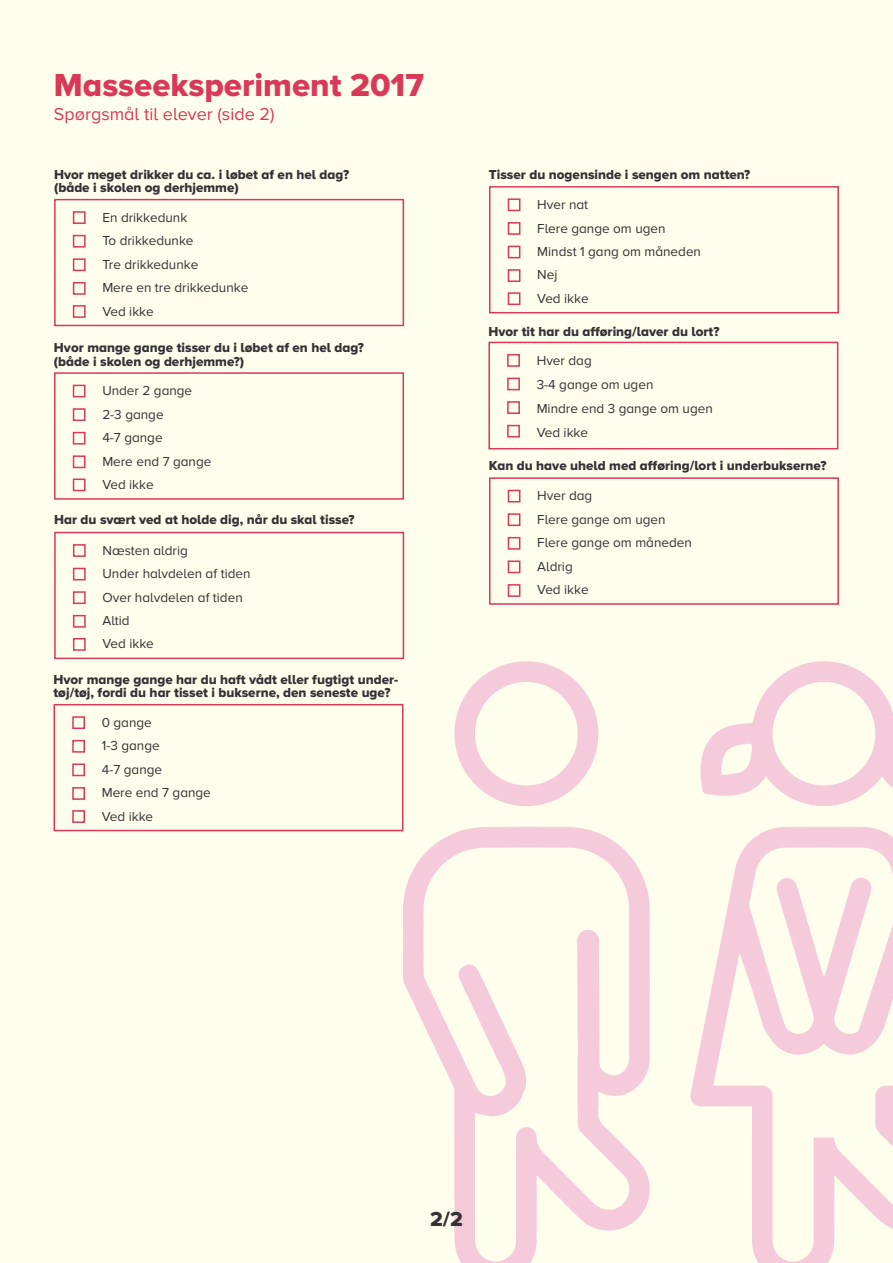
<style>
.page{position:relative;width:893px;height:1263px;background:#fff}
.page>*{position:absolute;margin:0;border:0;box-sizing:border-box;transform-origin:0 0}
.Header_Sub{font:800 33px "Proxima Nova Astra";color:#d93958}
.Manchet{font:800 21px "Proxima Nova Astra";color:#323136}
.Header_Sub-2{font:18px "Proxima Nova Astra";color:#d93958}
.Manchet-2{font:13.5px "Proxima Nova Astra";color:#323136}
.Manchet-3{font:800 13.5px/13.5px "Proxima Nova Astra";color:#323136}
</style>
<div class="page">
<div style="left:1px;top:1px;width:891px;height:1261px;background:#fffdeb"></div>
<div style="left:54px;top:199px;width:350px;height:127px;border:2px solid #d93958"></div>
<div style="left:73px;top:211px;width:13px;height:13px;border:2px solid #d93958"></div>
<div style="left:73px;top:235px;width:13px;height:13px;border:2px solid #d93958"></div>
<div style="left:73px;top:258px;width:13px;height:13px;border:2px solid #d93958"></div>
<div style="left:73px;top:282px;width:13px;height:13px;border:2px solid #d93958"></div>
<div style="left:488px;top:342px;width:350px;height:107px;border:2px solid #d93958"></div>
<div style="left:507px;top:354px;width:13px;height:13px;border:2px solid #d93958"></div>
<div style="left:507px;top:378px;width:13px;height:12px;border:2px solid #d93958"></div>
<div style="left:507px;top:401px;width:13px;height:13px;border:2px solid #d93958"></div>
<div style="left:507px;top:425px;width:13px;height:13px;border:2px solid #d93958"></div>
<div style="left:73px;top:305px;width:13px;height:13px;border:2px solid #d93958"></div>
<div style="left:54px;top:372px;width:350px;height:128px;border:2px solid #d93958"></div>
<div style="left:73px;top:385px;width:13px;height:12px;border:2px solid #d93958"></div>
<div style="left:73px;top:408px;width:13px;height:13px;border:2px solid #d93958"></div>
<div style="left:73px;top:432px;width:13px;height:13px;border:2px solid #d93958"></div>
<div style="left:73px;top:455px;width:13px;height:13px;border:2px solid #d93958"></div>
<div style="left:73px;top:478px;width:13px;height:13px;border:2px solid #d93958"></div>
<div style="left:54px;top:532px;width:350px;height:127px;border:2px solid #d93958"></div>
<div style="left:73px;top:544px;width:13px;height:13px;border:2px solid #d93958"></div>
<div style="left:73px;top:568px;width:13px;height:12px;border:2px solid #d93958"></div>
<div style="left:73px;top:591px;width:13px;height:13px;border:2px solid #d93958"></div>
<div style="left:73px;top:615px;width:13px;height:13px;border:2px solid #d93958"></div>
<div style="left:73px;top:638px;width:13px;height:13px;border:2px solid #d93958"></div>
<div style="left:54px;top:704px;width:349px;height:127px;border:2px solid #d93958"></div>
<div style="left:72px;top:716px;width:13px;height:13px;border:2px solid #d93958"></div>
<div style="left:72px;top:740px;width:13px;height:13px;border:2px solid #d93958"></div>
<div style="left:72px;top:763px;width:13px;height:13px;border:2px solid #d93958"></div>
<div style="left:72px;top:787px;width:13px;height:13px;border:2px solid #d93958"></div>
<div style="left:72px;top:810px;width:13px;height:13px;border:2px solid #d93958"></div>
<div style="left:489px;top:186px;width:350px;height:127px;border:2px solid #d93958"></div>
<div style="left:508px;top:198px;width:12px;height:13px;border:2px solid #d93958"></div>
<div style="left:508px;top:222px;width:12px;height:13px;border:2px solid #d93958"></div>
<div style="left:508px;top:246px;width:12px;height:12px;border:2px solid #d93958"></div>
<div style="left:508px;top:269px;width:12px;height:13px;border:2px solid #d93958"></div>
<div style="left:508px;top:292px;width:12px;height:13px;border:2px solid #d93958"></div>
<div style="left:489px;top:477px;width:350px;height:128px;border:2px solid #d93958"></div>
<div style="left:508px;top:490px;width:12px;height:12px;border:2px solid #d93958"></div>
<div style="left:508px;top:513px;width:12px;height:13px;border:2px solid #d93958"></div>
<div style="left:508px;top:537px;width:12px;height:13px;border:2px solid #d93958"></div>
<div style="left:508px;top:560px;width:12px;height:13px;border:2px solid #d93958"></div>
<div style="left:508px;top:584px;width:12px;height:13px;border:2px solid #d93958"></div>
<svg style="left:403px;top:827px;width:250px;height:436px"></svg>
<svg style="left:454px;top:661px;width:144px;height:145px"></svg>
<div style="left:577px;top:930px;width:22px;height:22px;background:#f5cbdc;border-radius:50%"></div>
<svg style="left:577px;top:941px;width:23px;height:144px;background:#f5cddc"></svg>
<svg style="left:466px;top:982px;width:60px;height:102px"></svg>
<svg style="left:689px;top:827px;width:204px;height:436px"></svg>
<svg style="left:700px;top:660px;width:193px;height:156px"></svg>
<svg style="left:729px;top:915px;width:57px;height:120px"></svg>
<svg style="left:857px;top:924px;width:36px;height:117px"></svg>
<p class="Header_Sub" style="left:54px;top:66px;width:371px">Masseeksperiment 2017</p>
<p class="Header_Sub-2" style="left:54px;top:104px;width:222px">Spørgsmål til elever (side 2)</p>
<p class="Manchet-3" style="left:54px;top:168px;width:297px">Hvor meget drikker du ca. i løbet af en hel dag?</p>
<p class="Manchet-3" style="left:54px;top:182px;width:186px">(både i skolen og derhjemme)</p>
<p class="Manchet-2" style="left:102px;top:210px;width:86px">En drikkedunk</p>
<p class="Manchet-2" style="left:102px;top:233px;width:93px">To drikkedunke</p>
<p class="Manchet-2" style="left:102px;top:256px;width:97px">Tre drikkedunke</p>
<p class="Manchet-2" style="left:102px;top:280px;width:147px">Mere en tre drikkedunke</p>
<p class="Manchet-2" style="left:102px;top:303px;width:53px">Ved ikke</p>
<p class="Manchet-3" style="left:54px;top:342px;width:312px">Hvor mange gange tisser du i løbet af en hel dag?</p>
<p class="Manchet-3" style="left:54px;top:355px;width:192px">(både i skolen og derhjemme?)</p>
<p class="Manchet-2" style="left:102px;top:383px;width:91px">Under 2 gange</p>
<p class="Manchet-2" style="left:102px;top:406px;width:63px">2-3 gange</p>
<p class="Manchet-2" style="left:102px;top:430px;width:62px">4-7 gange</p>
<p class="Manchet-2" style="left:102px;top:453px;width:111px">Mere end 7 gange</p>
<p class="Manchet-2" style="left:102px;top:477px;width:53px">Ved ikke</p>
<p class="Manchet-3" style="left:54px;top:514px;width:302px">Har du svært ved at holde dig, når du skal tisse?</p>
<p class="Manchet-2" style="left:102px;top:542px;width:87px">Næsten aldrig</p>
<p class="Manchet-2" style="left:102px;top:566px;width:150px">Under halvdelen af tiden</p>
<p class="Manchet-2" style="left:102px;top:589px;width:142px">Over halvdelen af tiden</p>
<p class="Manchet-2" style="left:102px;top:613px;width:29px">Altid</p>
<p class="Manchet-2" style="left:102px;top:636px;width:53px">Ved ikke</p>
<p class="Manchet-3" style="left:53px;top:673px;width:346px">Hvor mange gange har du haft vådt eller fugtigt under&shy;tøj/tøj, fordi du har tisset i bukserne, den seneste uge?</p>
<p class="Manchet-2" style="left:102px;top:715px;width:52px">0 gange</p>
<p class="Manchet-2" style="left:102px;top:738px;width:59px">1-3 gange</p>
<p class="Manchet-2" style="left:102px;top:761px;width:62px">4-7 gange</p>
<p class="Manchet-2" style="left:102px;top:785px;width:111px">Mere end 7 gange</p>
<p class="Manchet-2" style="left:102px;top:808px;width:53px">Ved ikke</p>
<p class="Manchet-3" style="left:489px;top:168px;width:263px">Tisser du nogensinde i sengen om natten?</p>
<p class="Manchet-2" style="left:537px;top:197px;width:52px">Hver nat</p>
<p class="Manchet-2" style="left:537px;top:220px;width:130px">Flere gange om ugen</p>
<p class="Manchet-2" style="left:537px;top:244px;width:165px">Mindst 1 gang om måneden</p>
<p class="Manchet-2" style="left:537px;top:267px;width:22px">Nej</p>
<p class="Manchet-2" style="left:537px;top:290px;width:53px">Ved ikke</p>
<p class="Manchet-3" style="left:488px;top:326px;width:233px">Hvor tit har du afføring/laver du lort?</p>
<p class="Manchet-2" style="left:537px;top:352px;width:57px">Hver dag</p>
<p class="Manchet-2" style="left:537px;top:376px;width:118px">3-4 gange om ugen</p>
<p class="Manchet-2" style="left:537px;top:400px;width:178px">Mindre end 3 gange om ugen</p>
<p class="Manchet-2" style="left:537px;top:424px;width:53px">Ved ikke</p>
<p class="Manchet-3" style="left:489px;top:459px;width:339px">Kan du have uheld med afføring/lort i underbukserne?</p>
<p class="Manchet-2" style="left:537px;top:488px;width:57px">Hver dag</p>
<p class="Manchet-2" style="left:537px;top:511px;width:130px">Flere gange om ugen</p>
<p class="Manchet-2" style="left:537px;top:535px;width:156px">Flere gange om måneden</p>
<p class="Manchet-2" style="left:537px;top:558px;width:37px">Aldrig</p>
<p class="Manchet-2" style="left:537px;top:582px;width:53px">Ved ikke</p>
<p class="Manchet" style="left:430px;top:1206px;width:34px">2/2</p>
</div>
